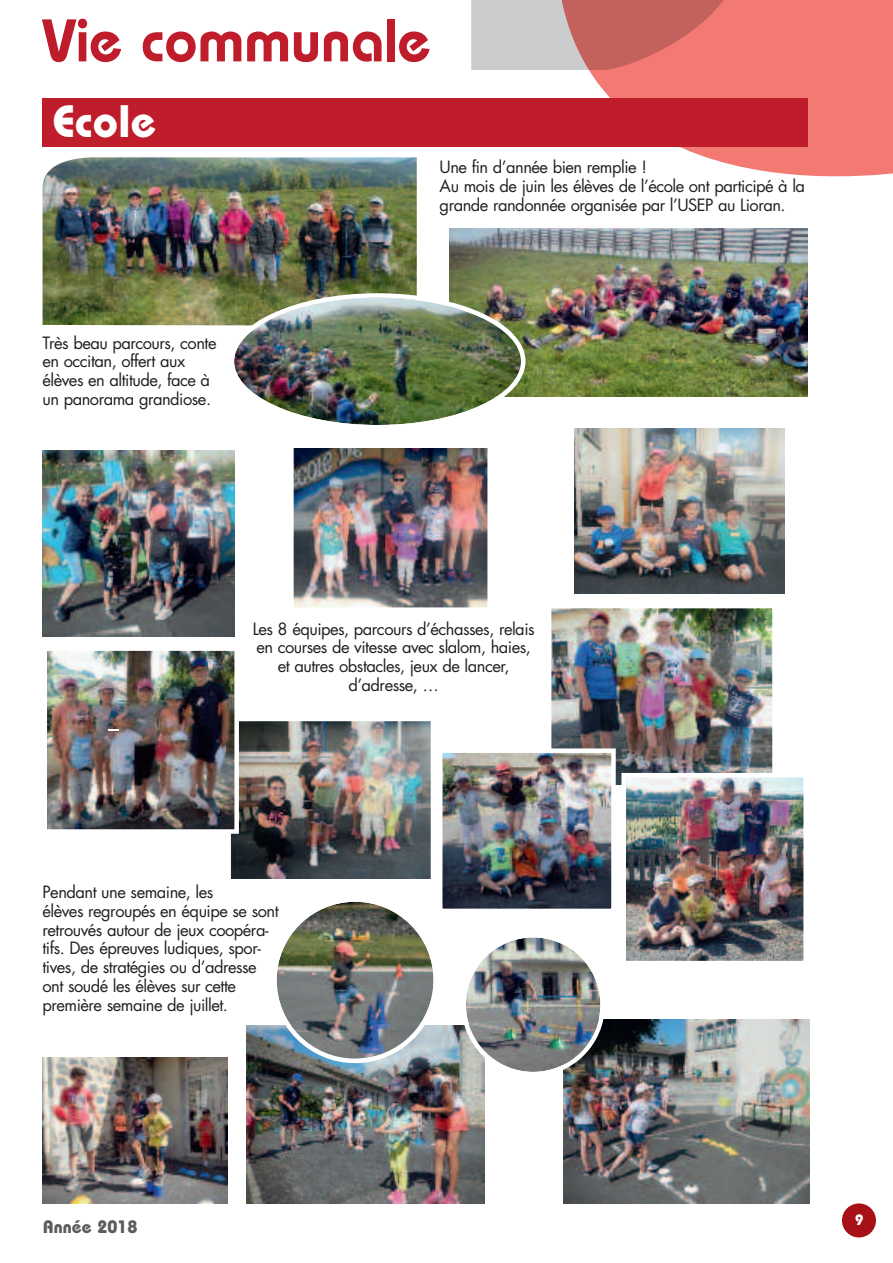
<style>
.page{position:relative;width:893px;height:1263px;background:#fff}
.page>*{position:absolute;margin:0;border:0;box-sizing:border-box;transform-origin:0 0}
.t1{font:600 60px "Bauhaus";color:#bf1d2c}
.t2{font:700 45.45px "Bauhaus";color:#fff}
.t3{font:700 18px "Bauhaus";color:#5b5d5d}
.t4{font:16.5px/18.8px "Futura";letter-spacing:-.03em;color:#231f20}
.t5{font:700 15px "Bauhaus";color:#fff}
</style>
<div class="page">
<svg style="left:557px;top:0;width:336px;height:176px;fill:#f37a73"></svg>
<svg style="left:471px;top:0;width:265px;height:70px;background:#d08f8d"></svg>
<div style="left:842px;top:1203px;width:34px;height:34px;background:#a71016;border-radius:50%"></div>
<div style="left:43px;top:98px;width:765px;height:48px;background:#bf1d2c"></div>
<img style="left:42px;top:157px;width:375px;height:169px">
<img style="left:43px;top:451px;width:192px;height:186px">
<img style="left:43px;top:1058px;width:185px;height:145px">
<img style="left:574px;top:428px;width:210px;height:166px">
<img style="left:449px;top:229px;width:359px;height:168px">
<img style="left:230px;top:293px;width:295px;height:132px">
<img style="left:294px;top:448px;width:193px;height:159px">
<div style="left:289px;top:443px;width:203px;height:169px;border:4px solid #fff"></div>
<img style="left:552px;top:609px;width:220px;height:175px">
<div style="left:547px;top:604px;width:230px;height:185px;border:4px solid #fff"></div>
<img style="left:443px;top:753px;width:168px;height:155px">
<div style="left:438px;top:748px;width:178px;height:165px;border:4px solid #fff"></div>
<img style="left:626px;top:778px;width:177px;height:182px">
<div style="left:621px;top:773px;width:187px;height:192px;border:4px solid #fff"></div>
<img style="left:247px;top:1025px;width:238px;height:178px">
<img style="left:563px;top:1019px;width:247px;height:184px">
<img style="left:461px;top:937px;width:144px;height:139px">
<img style="left:272px;top:901px;width:166px;height:162px">
<img style="left:231px;top:722px;width:199px;height:156px">
<div style="left:226px;top:717px;width:209px;height:167px;border:4px solid #fff"></div>
<img style="left:48px;top:651px;width:186px;height:178px">
<div style="left:43px;top:646px;width:196px;height:188px;border:4px solid #fff"></div>
<svg style="left:108px;top:729px;width:10px;height:2px"></svg>
<h1 class="t1" style="left:43px;top:19px;width:390px">Vie communale</h1>
<h2 class="t2" style="left:52px;top:105px;width:105px">Ecole</h2>
<p class="t4" style="left:440px;top:159px;width:367px">Une fin d’année bien remplie !<br>Au mois de juin les élèves de l’école ont participé à la grande randonnée organisée par l’USEP au Lioran.</p>
<p class="t4" style="left:43px;top:334px;width:176px">Très beau parcours, conte en occitan, offert aux élèves en altitude, face à un panorama grandiose.</p>
<p class="t4" style="left:253px;top:620px;width:283px;text-align:center">Les 8 équipes, parcours d’échasses, relais en courses de vitesse avec slalom, haies, et autres obstacles, jeux de lancer, d’adresse, …</p>
<p class="t4" style="left:43px;top:884px;width:238px">Pendant une semaine, les<br>élèves regroupés en équipe se sont retrouvés autour de jeux coopéra&shy;tifs. Des épreuves ludiques, spor&shy;tives, de stratégies ou d’adresse ont soudé les élèves sur cette première semaine de juillet.</p>
<p class="t3" style="left:43px;top:1220px;width:96px">Année 2018</p>
<p class="t5" style="left:855px;top:1215px;width:10px">9</p>
</div>
